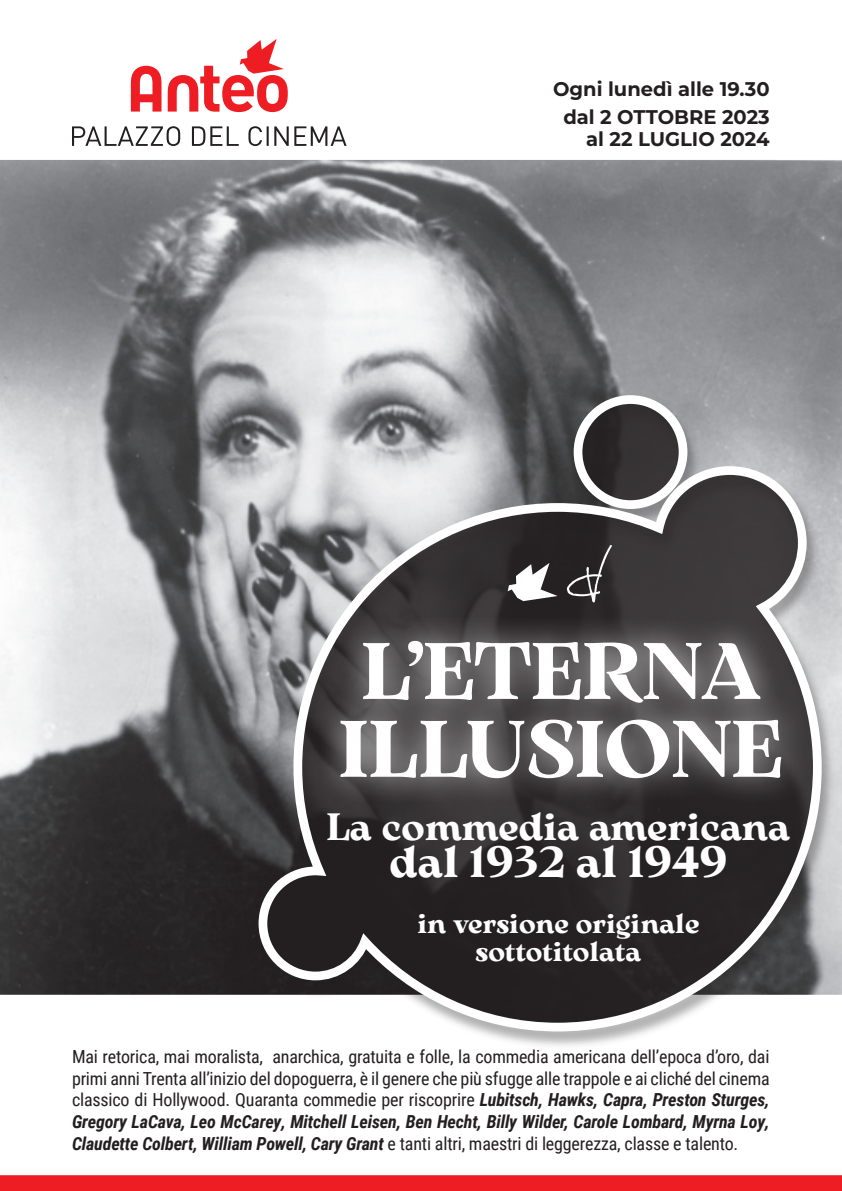
<style>
.page{position:relative;width:842px;height:1191px;background:#fff}
.page>*{position:absolute;margin:0;border:0;box-sizing:border-box;transform-origin:0 0}
.t1{font:79.6px/77.8px "Arsenica Variable";letter-spacing:-.02em;color:#fff}
.t2{font:43.6px "Arsenica Variable";color:#fff}
.t3{font:38px "Arsenica Variable";color:#fff}
.t4{font:27.2px/28px "Arsenica Variable";color:#fff;text-align:center}
.t5{font:700 19.8px/28px "Montserrat";color:#231f20;text-align:center}
.t6{font:18px/21.6px "Roboto Condensed";letter-spacing:-.01em;color:#231f20;text-align:justify}
.s1{font-weight:700;font-style:italic}
</style>
<div class="page">
<img style="left:0;top:160px;width:842px;height:835px">
<svg style="left:72px;top:126px;width:275px;height:20px"></svg>
<svg style="left:131px;top:39px;width:157px;height:73px"></svg>
<div style="left:254px;top:396px;width:582px;height:654px;background:#231f20;opacity:.3"></div>
<svg style="left:254px;top:391px;width:572px;height:644px"></svg>
<svg style="left:508px;top:563px;width:50px;height:38px"></svg>
<div style="left:316px;top:613px;width:493px;height:193px;background:#fff;opacity:.75"></div>
<div style="left:0;top:1175px;width:842px;height:16px;background:#ee1d23"></div>
<svg style="left:567px;top:545px;width:45px;height:57px"></svg>
<p class="t5" style="left:553px;top:74px;width:218px">Ogni lunedì alle 19.30 dal 2 OTTOBRE 2023</p>
<p class="t5" style="left:586px;top:124px;width:185px">al 22 LUGLIO 2024</p>
<h1 class="t1" style="left:338px;top:626px;width:447px">L’ETERNA<br>ILLUSIONE</h1>
<h3 class="t3" style="left:326px;top:798px;width:466px">La commedia americana</h3>
<h2 class="t2" style="left:390px;top:829px;width:339px">dal 1932 al 1949</h2>
<h3 class="t4" style="left:417px;top:907px;width:283px">in versione originale sottotitolata</h3>
<p class="t6" style="left:72px;top:1045px;width:699px">Mai retorica, mai moralista, anarchica, gratuita e folle, la commedia americana dell’epoca d’oro, dai primi anni Trenta all’inizio del dopoguerra, è il genere che più sfugge alle trappole e ai cliché del cinema classico di Hollywood. Quaranta commedie per riscoprire <span class="s1">Lubitsch, Hawks, Capra, Preston Sturges, Gregory LaCava, Leo McCarey, Mitchell Leisen, Ben Hecht, Billy Wilder, Carole Lombard, Myrna Loy, Claudette Colbert, William Powell, Cary Grant</span> e tanti altri, maestri di leggerezza, classe e talento.</p>
</div>
